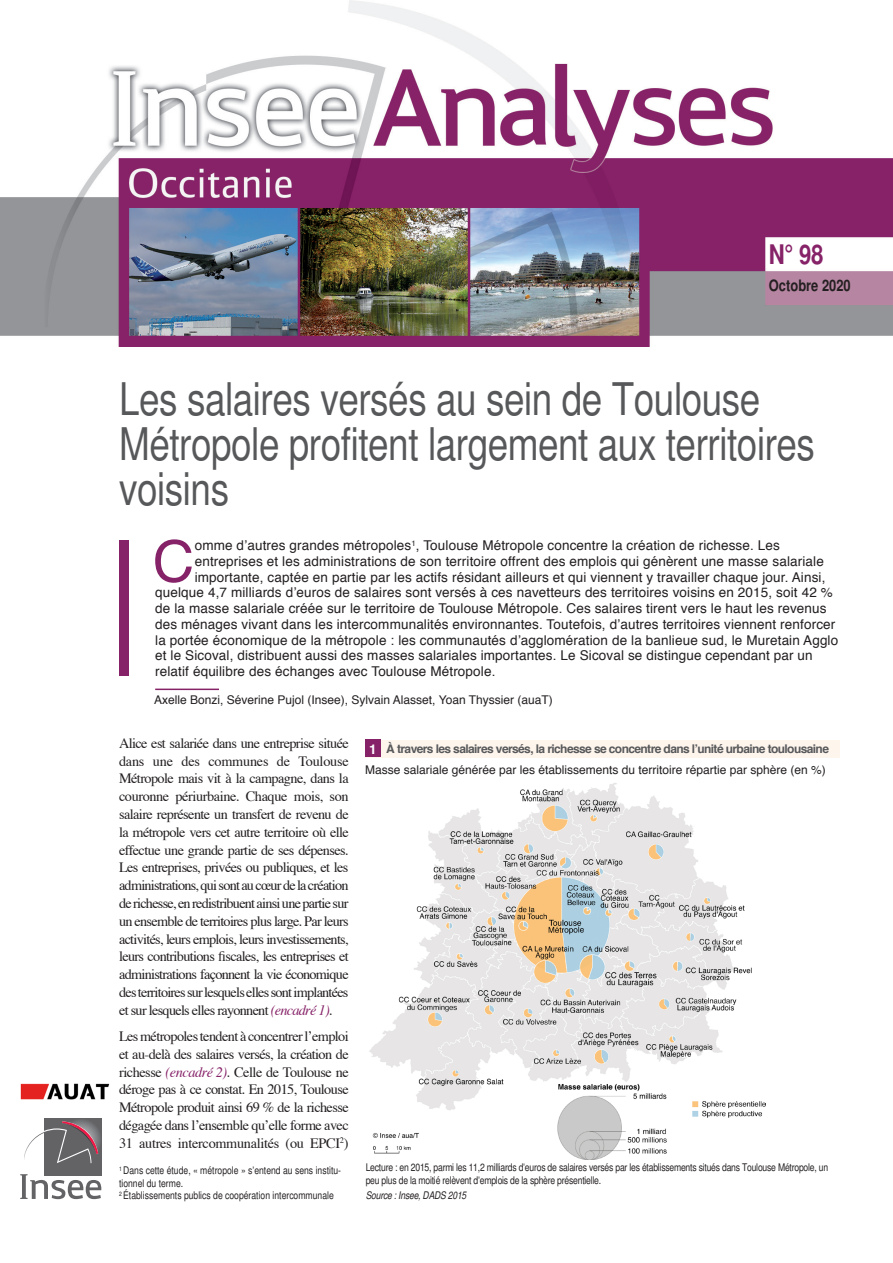
<style>
.page{position:relative;width:893px;height:1263px;background:#fff}
.page>*{position:absolute;margin:0;border:0;box-sizing:border-box;transform-origin:0 0}
.Chapo{font:57.45px "Helvetica";color:#862268}
.Titre_publication{font:condensed 45px/45px "Helvetica";letter-spacing:-.01em;color:#57585a}
.N_publication{font:700 condensed 27px "Helvetica";color:#862268}
.Date_publication{font:700 condensed 15.75px "Helvetica";color:#231f20}
.Texte_principal{font:14.25px/17.9px "Times";letter-spacing:-.045em;color:#231f20;text-align:justify}
.Chapo-2{font:13.5px "Helvetica";letter-spacing:.01em;color:#231f20}
.Figure_numéro{font:700 13.5px "Helvetica";color:#fff}
.Titre_figure{font:700 12px "Helvetica";letter-spacing:-.05em;color:#57585a}
.Sous-titre_figure{font:12px "Helvetica";color:#231f20}
.Auteurs{font:12px "Helvetica";color:#231f20}
.Sources{font:condensed 10.5px/12.6px "Helvetica";letter-spacing:-.02em;color:#231f20}
.Sources-2{font:condensed 10.5px/12.6px "Helvetica";color:#231f20}
.Sources-3{font:italic condensed 10.5px "Helvetica";letter-spacing:-.02em;color:#231f20}
.s1{font-style:italic;color:#862268}
</style>
<div class="page">
<img style="left:369px;top:783px;width:396px;height:377px">
<img style="left:0;top:0;width:893px;height:346px">
<div style="left:119px;top:540px;width:10px;height:135px;background:#862268"></div>
<hr style="left:155px;top:689px;width:64px;height:1px;background:#862268">
<div style="left:44px;top:1118px;width:57px;height:57px;background:#636366"></div>
<svg style="left:20px;top:1121px;width:81px;height:78px"></svg>
<img style="left:20px;top:1083px;width:90px;height:17px">
<div style="left:365px;top:740px;width:475px;height:18px;background:#fef5ed"></div>
<div style="left:365px;top:740px;width:16px;height:17px;background:#862268"></div>
<p class="N_publication" style="left:769px;top:238px;width:56px">N° 98</p>
<p class="Date_publication" style="left:769px;top:276px;width:83px">Octobre 2020</p>
<p class="Titre_publication" style="left:119px;top:377px;width:697px">Les salaires versés au sein de Toulouse<br>Métropole profitent largement aux territoires voisins</p>
<p class="Chapo" style="left:153px;top:517px;width:43px">C</p>
<p class="Chapo-2" style="left:195px;top:535px;width:587px">omme d’autres grandes métropoles<sup>1</sup>, Toulouse Métropole concentre la création de richesse. Les</p>
<p class="Chapo-2" style="left:195px;top:551px;width:631px">entreprises et les administrations de son territoire offrent des emplois qui génèrent une masse salariale</p>
<p class="Chapo-2" style="left:195px;top:566px;width:632px">importante, captée en partie par les actifs résidant ailleurs et qui viennent y travailler chaque jour. Ainsi,</p>
<p class="Chapo-2" style="left:155px;top:582px;width:679px">quelque 4,7 milliards d’euros de salaires sont versés à ces navetteurs des territoires voisins en 2015, soit 42 %</p>
<p class="Chapo-2" style="left:155px;top:598px;width:673px">de la masse salariale créée sur le territoire de Toulouse Métropole. Ces salaires tirent vers le haut les revenus</p>
<p class="Chapo-2" style="left:155px;top:614px;width:682px">des ménages vivant dans les intercommunalités environnantes. Toutefois, d’autres territoires viennent renforcer</p>
<p class="Chapo-2" style="left:155px;top:629px;width:685px">la portée économique de la métropole : les communautés d’agglomération de la banlieue sud, le Muretain Agglo</p>
<p class="Chapo-2" style="left:155px;top:645px;width:659px">et le Sicoval, distribuent aussi des masses salariales importantes. Le Sicoval se distingue cependant par un</p>
<p class="Chapo-2" style="left:155px;top:661px;width:342px">relatif équilibre des échanges avec Toulouse Métropole.</p>
<p class="Auteurs" style="left:154px;top:690px;width:400px">Axelle Bonzi, Séverine Pujol (Insee), Sylvain Alasset, Yoan Thyssier (auaT)</p>
<p class="Texte_principal" style="left:119px;top:733px;width:231px">Alice est salariée dans une entreprise située dans une des communes de Toulouse Métropole mais vit à la campagne, dans la couronne périurbaine. Chaque mois, son salaire représente un transfert de revenu de la métropole vers cet autre territoire où elle effectue une grande partie de ses dépenses.<br>Les entreprises, privées ou publiques, et les administrations, qui sont au cœur de la création de richesse, en redistribuent ainsi une partie sur un ensemble de territoires plus large. Par leurs activités, leurs emplois, leurs investissements, leurs contributions fiscales, les entreprises et administrations façonnent la vie économique des territoires sur lesquels elles sont implantées et sur lesquels elles rayonnent <span class="s1">(encadré 1)</span>.</p>
<p class="Texte_principal" style="left:119px;top:1026px;width:231px">Les métropoles tendent à concentrer l’emploi et au-delà des salaires versés, la création de richesse <span class="s1">(encadré 2)</span>. Celle de Toulouse ne déroge pas à ce constat. En 2015, Toulouse Métropole produit ainsi 69 % de la richesse dégagée dans l’ensemble qu’elle forme avec 31 autres intercommunalités (ou EPCI<sup>2</sup>)</p>
<p class="Sources-2" style="left:119px;top:1164px;width:223px"><sup>1</sup> Dans cette étude, « métropole » s’entend au sens institu&shy;tionnel du terme.</p>
<p class="Sources-2" style="left:119px;top:1189px;width:216px"><sup>2</sup> Établissements publics de coopération intercommunale</p>
<p class="Figure_numéro" style="left:369px;top:738px;width:9px">1</p>
<p class="Titre_figure" style="left:386px;top:739px;width:444px">À travers les salaires versés, la richesse se concentre dans l’unité urbaine toulousaine</p>
<p class="Sous-titre_figure" style="left:365px;top:760px;width:462px">Masse salariale générée par les établissements du territoire répartie par sphère (en %)</p>
<p class="Sources" style="left:366px;top:1161px;width:464px">Lecture : en 2015, parmi les 11,2 milliards d’euros de salaires versés par les établissements situés dans Toulouse Métropole, un peu plus de la moitié relèvent d’emplois de la sphère présentielle.</p>
<p class="Sources-3" style="left:366px;top:1189px;width:102px">Source : Insee, DADS 2015</p>
</div>
